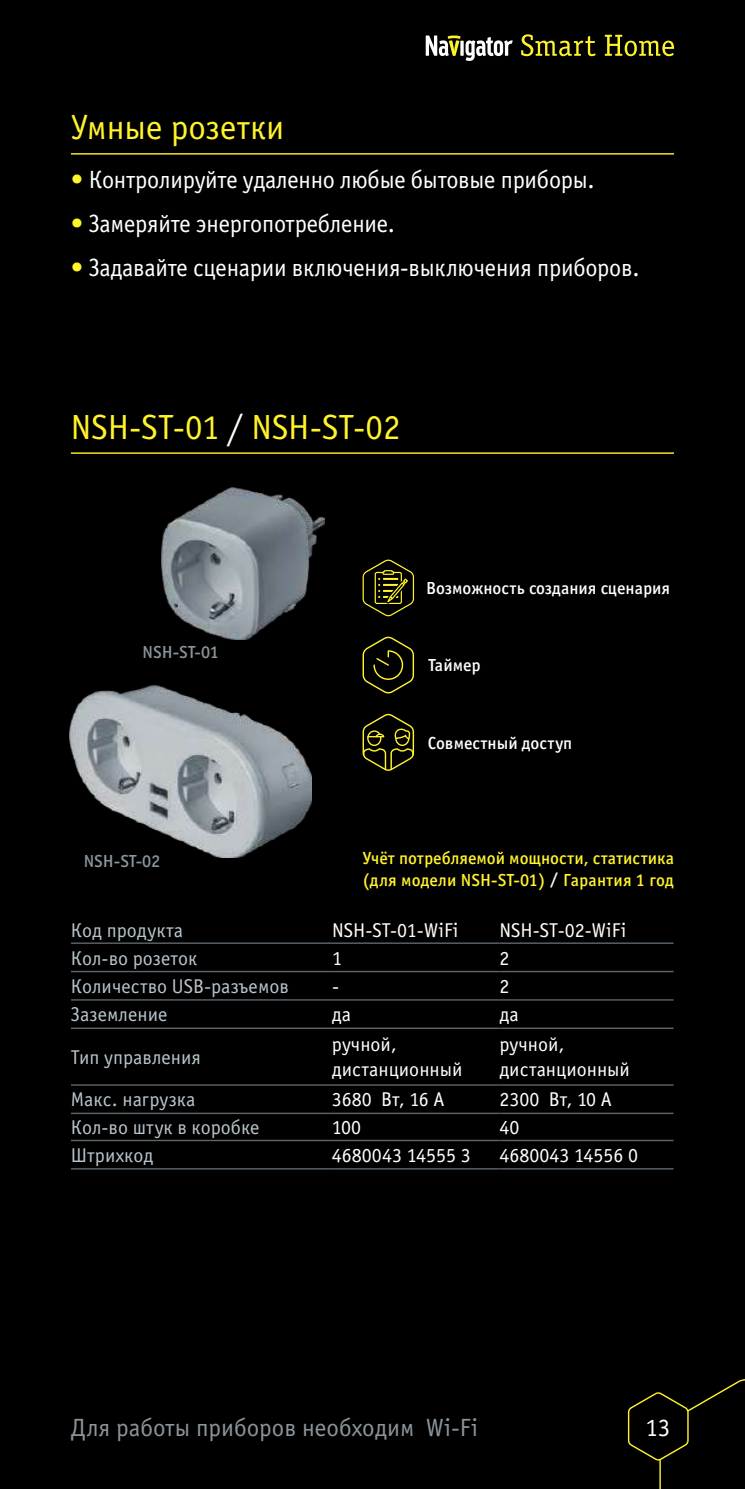
<style>
.page{position:relative;width:745px;height:1489px;background:#fff}
.page>*{position:absolute;margin:0;border:0;box-sizing:border-box;transform-origin:0 0}
.t1{font:35px "Officina Sans Book ITC";color:#fff32a}
.t2{font:25px "Officina Sans Book ITC";letter-spacing:-.01em;color:#fff}
.t3{font:25px "Officina Sans Book ITC";color:#8a949b}
.t4{font:20px/25px "Officina Sans Book ITC";color:#fff}
.t5{font:20px "Officina Sans Book ITC";color:#b7c4cb}
.t6{font:17.5px/22.5px "Officina Sans Medium ITC";color:#fff32a}
.t7{font:17.5px "Officina Sans Medium ITC";color:#fff}
.t8{font:17.5px "Officina Sans Medium ITC";color:#8a949b}
.s1{color:#fff32a}
.s2{color:#fff}
</style>
<div class="page">
<div style="left:0;top:0;width:744px;height:1488px;background:#000"></div>
<svg style="left:627px;top:1379px;width:117px;height:109px"></svg>
<svg style="left:425px;top:35px;width:87px;height:26px"></svg>
<svg style="left:521px;top:34px;width:74px;height:22px"></svg>
<svg style="left:604px;top:35px;width:69px;height:21px"></svg>
<svg style="left:362px;top:713px;width:52px;height:57px"></svg>
<img style="left:161px;top:487px;width:163px;height:152px">
<img style="left:69px;top:685px;width:242px;height:172px">
<hr style="left:71px;top:942px;width:261px;height:1px;background:#5b656c">
<hr style="left:332px;top:942px;width:167px;height:1px;background:#5b656c">
<hr style="left:499px;top:942px;width:174px;height:1px;background:#5b656c">
<hr style="left:71px;top:970px;width:261px;height:2px;background:#5b656c">
<hr style="left:332px;top:970px;width:167px;height:2px;background:#5b656c">
<hr style="left:499px;top:970px;width:174px;height:2px;background:#5b656c">
<hr style="left:71px;top:999px;width:261px;height:1px;background:#5b656c">
<hr style="left:332px;top:999px;width:167px;height:1px;background:#5b656c">
<hr style="left:499px;top:999px;width:174px;height:1px;background:#5b656c">
<hr style="left:71px;top:1027px;width:261px;height:1px;background:#5b656c">
<hr style="left:332px;top:1027px;width:167px;height:1px;background:#5b656c">
<hr style="left:499px;top:1027px;width:174px;height:1px;background:#5b656c">
<hr style="left:71px;top:1084px;width:261px;height:1px;background:#5b656c">
<hr style="left:332px;top:1084px;width:167px;height:1px;background:#5b656c">
<hr style="left:499px;top:1084px;width:174px;height:1px;background:#5b656c">
<hr style="left:71px;top:1112px;width:261px;height:1px;background:#5b656c">
<hr style="left:332px;top:1112px;width:167px;height:1px;background:#5b656c">
<hr style="left:499px;top:1112px;width:174px;height:1px;background:#5b656c">
<hr style="left:71px;top:1139px;width:261px;height:2px;background:#5b656c">
<hr style="left:332px;top:1139px;width:167px;height:2px;background:#5b656c">
<hr style="left:499px;top:1139px;width:174px;height:2px;background:#5b656c">
<hr style="left:71px;top:1168px;width:261px;height:1px;background:#5b656c">
<hr style="left:332px;top:1168px;width:167px;height:1px;background:#5b656c">
<hr style="left:499px;top:1168px;width:174px;height:1px;background:#5b656c">
<hr style="left:71px;top:452px;width:602px;height:2px;background:#fff32a">
<hr style="left:71px;top:153px;width:602px;height:1px;background:#fff32a">
<svg style="left:362px;top:559px;width:52px;height:57px"></svg>
<svg style="left:362px;top:636px;width:52px;height:57px"></svg>
<h1 class="t1" style="left:71px;top:104px;width:215px">Умные розетки</h1>
<p class="t2" style="left:71px;top:163px;width:525px"><span class="s1">•</span> Контролируйте удаленно любые бытовые приборы.</p>
<p class="t2" style="left:71px;top:207px;width:325px"><span class="s1">•</span> Замеряйте энергопотребление.</p>
<p class="t2" style="left:71px;top:251px;width:569px"><span class="s1">•</span> Задавайте сценарии включения-выключения приборов.</p>
<h1 class="t1" style="left:71px;top:404px;width:331px">NSH-ST-01 <span class="s2">/</span> NSH-ST-02</h1>
<p class="t8" style="left:142px;top:640px;width:78px">NSH-ST-01</p>
<p class="t7" style="left:426px;top:576px;width:245px">Возможность создания сценария</p>
<p class="t7" style="left:428px;top:653px;width:54px">Таймер</p>
<p class="t7" style="left:427px;top:730px;width:146px">Совместный доступ</p>
<p class="t8" style="left:84px;top:849px;width:78px">NSH-ST-02</p>
<p class="t6" style="left:362px;top:845px;width:313px">Учёт потребляемой мощности, статистика (для модели NSH-ST-01) <span class="s2">/</span> Гарантия 1 год</p>
<p class="t5" style="left:71px;top:916px;width:113px">Код продукта</p>
<p class="t4" style="left:332px;top:916px;width:128px">NSH-ST-01-WiFi</p>
<p class="t4" style="left:499px;top:916px;width:128px">NSH-ST-02-WiFi</p>
<p class="t5" style="left:71px;top:944px;width:128px">Кол-во розеток</p>
<p class="t4" style="left:332px;top:944px;width:11px">1</p>
<p class="t4" style="left:499px;top:944px;width:11px">2</p>
<p class="t5" style="left:71px;top:973px;width:219px">Количество USB-разъемов</p>
<p class="t4" style="left:332px;top:972px;width:9px">-</p>
<p class="t4" style="left:499px;top:972px;width:11px">2</p>
<p class="t5" style="left:71px;top:1001px;width:98px">Заземление</p>
<p class="t4" style="left:332px;top:1001px;width:21px">да</p>
<p class="t4" style="left:499px;top:1001px;width:21px">да</p>
<p class="t5" style="left:71px;top:1043px;width:131px">Тип управления</p>
<p class="t4" style="left:332px;top:1031px;width:132px">ручной, дистанционный</p>
<p class="t4" style="left:499px;top:1031px;width:132px">ручной, дистанционный</p>
<p class="t5" style="left:71px;top:1086px;width:126px">Макс. нагрузка</p>
<p class="t4" style="left:332px;top:1086px;width:114px">3680 Вт, 16 А</p>
<p class="t4" style="left:499px;top:1086px;width:114px">2300 Вт, 10 А</p>
<p class="t5" style="left:71px;top:1114px;width:190px">Кол-во штук в коробке</p>
<p class="t4" style="left:332px;top:1114px;width:31px">100</p>
<p class="t4" style="left:499px;top:1114px;width:21px">40</p>
<p class="t5" style="left:71px;top:1141px;width:84px">Штрихкод</p>
<p class="t4" style="left:332px;top:1141px;width:140px">4680043 14555 3</p>
<p class="t4" style="left:499px;top:1141px;width:140px">4680043 14556 0</p>
<p class="t3" style="left:71px;top:1411px;width:408px">Для работы приборов необходим Wi-Fi</p>
<p class="t2" style="left:645px;top:1411px;width:26px">13</p>
</div>
